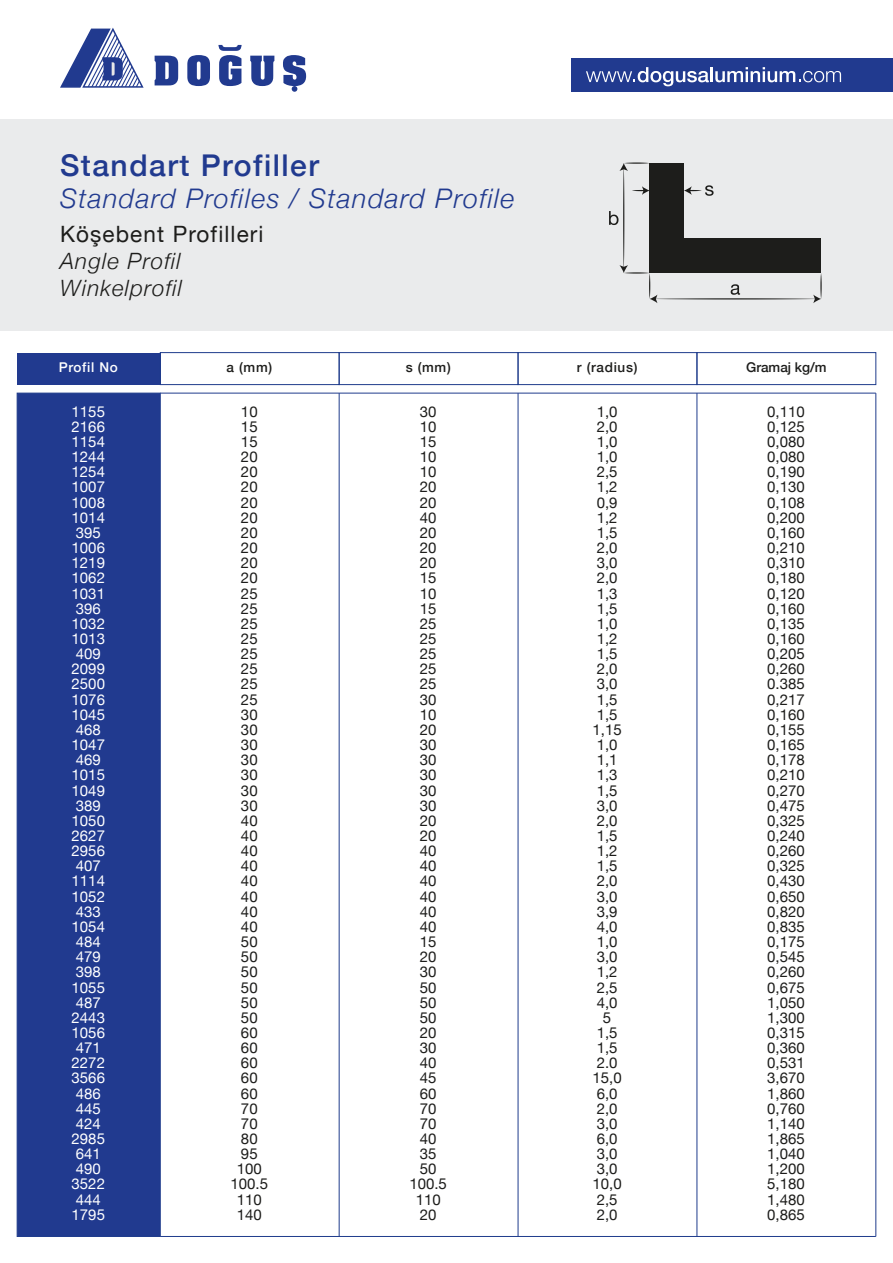
<style>
.page{position:relative;width:893px;height:1263px;background:#fff}
.page>*{position:absolute;margin:0;border:0;box-sizing:border-box;transform-origin:0 0}
.t1{font:500 30px "Helvetica Neue";letter-spacing:.05em;color:#213a8f}
.t2{font:italic 300 27px "Helvetica Neue";letter-spacing:.05em;color:#213a8f}
.t3{font:italic 300 22.5px/27px "Helvetica Neue";letter-spacing:.05em;color:#1d1d1b}
.t4{font:22.5px "Helvetica Neue";letter-spacing:.05em;color:#1d1d1b}
.t5{font:15px/15.1px "Helvetica Neue";color:#1d1d1b;text-align:center}
.t6{font:15px/15.1px "Helvetica Neue";color:#fff}
.t7{font:500 13.5px "Helvetica Neue";letter-spacing:.05em;color:#1d1d1b}
.t8{font:500 13.5px "Helvetica Neue";color:#1d1d1b}
.t9{font:500 13.5px "Helvetica Neue";letter-spacing:.05em;color:#fff}
</style>
<div class="page">
<div style="left:0;top:120px;width:893px;height:211px;background:#eaebec"></div>
<svg style="left:155px;top:56px;width:23px;height:29px"></svg>
<svg style="left:187px;top:55px;width:23px;height:31px"></svg>
<svg style="left:250px;top:56px;width:24px;height:30px"></svg>
<svg style="left:283px;top:55px;width:23px;height:37px"></svg>
<svg style="left:218px;top:45px;width:24px;height:41px"></svg>
<svg style="left:60px;top:28px;width:84px;height:60px"></svg>
<div style="left:17px;top:393px;width:144px;height:844px;background:#213a8f;border:1px solid #1f3c8c"></div>
<div style="left:17px;top:353px;width:143px;height:32px;background:#213a8f"></div>
<div style="left:160px;top:352px;width:180px;height:33px;border:1px solid #1f3c8c"></div>
<div style="left:339px;top:352px;width:179px;height:33px;border:1px solid #1f3c8c"></div>
<div style="left:518px;top:352px;width:179px;height:33px;border:1px solid #1f3c8c"></div>
<div style="left:697px;top:352px;width:179px;height:33px;border:1px solid #1f3c8c"></div>
<hr style="left:339px;top:393px;width:1px;height:843px;background:#1f3c8c">
<hr style="left:518px;top:393px;width:1px;height:843px;background:#1f3c8c">
<hr style="left:697px;top:393px;width:1px;height:843px;background:#1f3c8c">
<hr style="left:875px;top:393px;width:1px;height:843px;background:#1f3c8c">
<hr style="left:160px;top:393px;width:716px;height:1px;background:#1f3c8c">
<hr style="left:160px;top:1236px;width:716px;height:1px;background:#1f3c8c">
<div style="left:572px;top:59px;width:321px;height:33px;background:#213a8f"></div>
<svg style="left:586px;top:67px;width:123px;height:19px"></svg>
<hr style="left:710px;top:67px;width:3px;height:15px;background:#fff">
<svg style="left:715px;top:67px;width:126px;height:15px"></svg>
<svg style="left:609px;top:162px;width:213px;height:141px"></svg>
<div style="left:650px;top:163px;width:34px;height:110px;background:#1d1d1b"></div>
<div style="left:650px;top:239px;width:171px;height:34px;background:#1d1d1b"></div>
<h1 class="t1" style="left:60px;top:141px;width:260px">Standart Profiller</h1>
<h2 class="t2" style="left:60px;top:177px;width:456px">Standard Profiles / Standard Profile</h2>
<h3 class="t4" style="left:60px;top:218px;width:205px">Köşebent Profilleri</h3>
<h3 class="t3" style="left:60px;top:246px;width:124px">Angle Profil<br>Winkelprofil</h3>
<p class="t9" style="left:59px;top:357px;width:61px">Profil No</p>
<p class="t7" style="left:227px;top:357px;width:47px">a (mm)</p>
<p class="t7" style="left:406px;top:357px;width:47px">s (mm)</p>
<p class="t7" style="left:577px;top:357px;width:62px">r (radius)</p>
<p class="t8" style="left:746px;top:357px;width:82px">Gramaj kg/m</p>
<p class="t5" style="left:231px;top:405px;width:39px">10<br>15<br>15<br>20<br>20<br>20<br>20<br>20<br>20<br>20<br>20<br>20<br>25<br>25<br>25<br>25<br>25<br>25<br>25<br>25<br>30<br>30<br>30<br>30<br>30<br>30<br>30<br>40<br>40<br>40<br>40<br>40<br>40<br>40<br>40<br>50<br>50<br>50<br>50<br>50<br>50<br>60<br>60<br>60<br>60<br>60<br>70<br>70<br>80<br>95<br>100<br>100.5<br>110<br>140</p>
<p class="t5" style="left:409px;top:405px;width:39px">30<br>10<br>15<br>10<br>10<br>20<br>20<br>40<br>20<br>20<br>20<br>15<br>10<br>15<br>25<br>25<br>25<br>25<br>25<br>30<br>10<br>20<br>30<br>30<br>30<br>30<br>30<br>20<br>20<br>40<br>40<br>40<br>40<br>40<br>40<br>15<br>20<br>30<br>50<br>50<br>50<br>20<br>30<br>40<br>45<br>60<br>70<br>70<br>40<br>35<br>50<br>100.5<br>110<br>20</p>
<p class="t5" style="left:592px;top:405px;width:31px">1,0<br>2,0<br>1,0<br>1,0<br>2,5<br>1,2<br>0,9<br>1,2<br>1,5<br>2,0<br>3,0<br>2,0<br>1,3<br>1,5<br>1,0<br>1,2<br>1,5<br>2,0<br>3,0<br>1,5<br>1,5<br>1,15<br>1,0<br>1,1<br>1,3<br>1,5<br>3,0<br>2,0<br>1,5<br>1,2<br>1,5<br>2,0<br>3,0<br>3,9<br>4,0<br>1,0<br>3,0<br>1,2<br>2,5<br>4,0<br>5<br>1,5<br>1,5<br>2.0<br>15,0<br>6,0<br>2,0<br>3,0<br>6,0<br>3,0<br>3,0<br>10,0<br>2,5<br>2,0</p>
<p class="t5" style="left:767px;top:405px;width:39px;text-align:justify">0,110<br>0,125<br>0,080<br>0,080<br>0,190<br>0,130<br>0,108<br>0,200<br>0,160<br>0,210<br>0,310<br>0,180<br>0,120<br>0,160<br>0,135<br>0,160<br>0,205<br>0,260<br>0.385<br>0,217<br>0,160<br>0,155<br>0,165<br>0,178<br>0,210<br>0,270<br>0,475<br>0,325<br>0,240<br>0,260<br>0,325<br>0,430<br>0,650<br>0,820<br>0,835<br>0,175<br>0,545<br>0,260<br>0,675<br>1,050<br>1,300<br>0,315<br>0,360<br>0,531<br>3,670<br>1,860<br>0,760<br>1,140<br>1,865<br>1,040<br>1,200<br>5,180<br>1,480<br>0,865</p>
<p class="t6" style="left:72px;top:405px;width:35px">1155<br>2166<br>1154<br>1244<br>1254<br>1007<br>1008<br>1014<br>395<br>1006<br>1219<br>1062<br>1031<br>396<br>1032<br>1013<br>409<br>2099<br>2500<br>1076<br>1045<br>468<br>1047<br>469<br>1015<br>1049<br>389<br>1050<br>2627<br>2956<br>407<br>1114<br>1052<br>433<br>1054<br>484<br>479<br>398<br>1055<br>487<br>2443<br>1056<br>471<br>2272<br>3566<br>486<br>445<br>424<br>2985<br>641<br>490<br>3522<br>444<br>1795</p>
</div>
